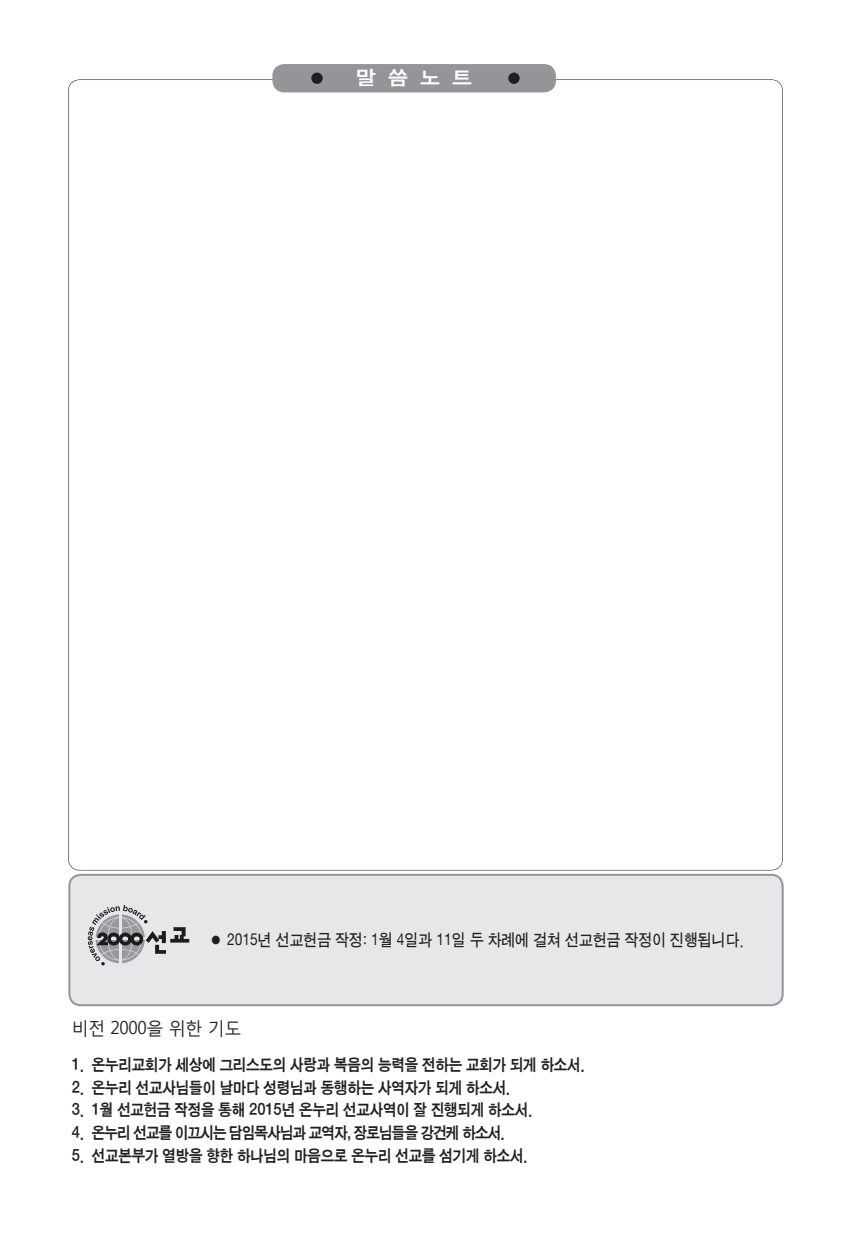
<style>
.page{position:relative;width:851px;height:1248px;background:#fff}
.page>*{position:absolute;margin:0;border:0;box-sizing:border-box;transform-origin:0 0}
.t1{font:19.8px "Sand Kg";color:#fff;scale:1.11 1}
.t2{font:18px "Malgun Gothic";letter-spacing:-.025em;color:#231f20;scale:.95 1}
.t3{font:17px "Sand Tg";color:#231f20;scale:.9 1}
.t4{font:16.6px "Sand Kg";letter-spacing:-.01em;color:#231f20;scale:.9 1}
.t5{font:16.6px "Sand Kg";letter-spacing:-.05em;color:#231f20;scale:.9 1}
</style>
<div class="page">
<div style="left:272px;top:64px;width:284px;height:28px;background:#939598;border-radius:12px"></div>
<div style="left:311px;top:73px;width:11px;height:11px;background:#231f20;border-radius:50%"></div>
<div style="left:508px;top:73px;width:11px;height:11px;background:#231f20;border-radius:50%"></div>
<div style="left:69px;top:874px;width:713px;height:131px;background:#e6e7e9;border-radius:11px"></div>
<div style="left:68px;top:873px;width:715px;height:133px;border:2px solid #939598;border-radius:11px"></div>
<svg style="left:88px;top:905px;width:101px;height:60px"></svg>
<p class="t1" style="left:356px;top:67px;width:106px">말씀노트</p>
<p class="t3" style="left:209px;top:931px;width:595px">● 2015년 선교헌금 작정: 1월 4일과 11일 두 차례에 걸쳐 선교헌금 작정이 진행됩니다.</p>
<p class="t2" style="left:72px;top:1016px;width:180px">비전 2000을 위한 기도</p>
<p class="t4" style="left:72px;top:1055px;width:571px">1. 온누리교회가 세상에 그리스도의 사랑과 복음의 능력을 전하는 교회가 되게 하소서.</p>
<p class="t4" style="left:72px;top:1078px;width:488px">2. 온누리 선교사님들이 날마다 성령님과 동행하는 사역자가 되게 하소서.</p>
<p class="t4" style="left:72px;top:1101px;width:513px">3. 1월 선교헌금 작정을 통해 2015년 온누리 선교사역이 잘 진행되게 하소서.</p>
<p class="t5" style="left:72px;top:1124px;width:482px">4. 온누리 선교를 이끄시는 담임목사님과 교역자, 장로님들을 강건케 하소서.</p>
<p class="t4" style="left:72px;top:1147px;width:508px">5. 선교본부가 열방을 향한 하나님의 마음으로 온누리 선교를 섬기게 하소서.</p>
</div>
